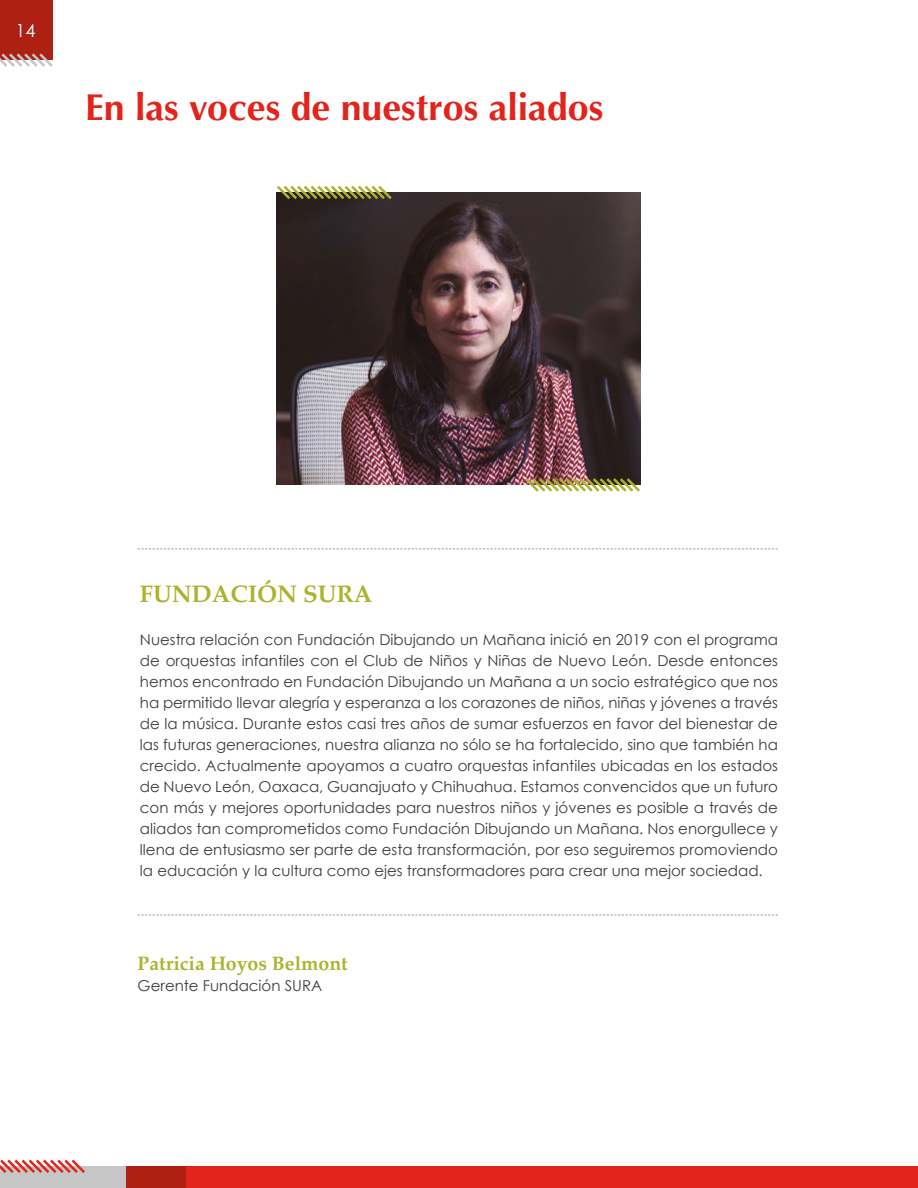
<style>
.page{position:relative;width:918px;height:1188px;background:#fff}
.page>*{position:absolute;margin:0;border:0;box-sizing:border-box;transform-origin:0 0}
.t1{font:700 37.5px "Optima";color:#e2241c}
.t2{font:700 24px "Palatino";color:#abb32f}
.t3{font:700 19.5px "Palatino";color:#abb32f}
.t4{font:18px "Century Gothic";color:#fff}
.t5{font:15px/21px "Century Gothic";color:#3c3c3b;text-align:justify}
</style>
<div class="page">
<div style="left:0;top:1166px;width:128px;height:22px;background:#c6c6c6"></div>
<div style="left:126px;top:1166px;width:60px;height:22px;background:#ad2012"></div>
<div style="left:0;top:0;width:53px;height:60px;background:#ad2012"></div>
<div style="left:186px;top:1166px;width:732px;height:22px;background:#e2241c"></div>
<svg style="left:0;top:1159px;width:85px;height:14px"></svg>
<svg style="left:0;top:53px;width:53px;height:14px"></svg>
<img style="left:277px;top:192px;width:363px;height:293px">
<svg style="left:138px;top:549px;width:640px;height:1px"></svg>
<svg style="left:138px;top:915px;width:640px;height:1px"></svg>
<svg style="left:523px;top:476px;width:118px;height:16px"></svg>
<svg style="left:276px;top:185px;width:118px;height:17px"></svg>
<p class="t4" style="left:15px;top:18px;width:21px">14</p>
<h1 class="t1" style="left:85px;top:85px;width:520px">En las voces de nuestros aliados</h1>
<h2 class="t2" style="left:140px;top:573px;width:234px">FUNDACIÓN SURA</h2>
<p class="t5" style="left:140px;top:629px;width:640px">Nuestra relación con Fundación Dibujando un Mañana inició en 2019 con el programa de orquestas infantiles con el Club de Niños y Niñas de Nuevo León. Desde entonces hemos encontrado en Fundación Dibujando un Mañana a un socio estratégico que nos ha permitido llevar alegría y esperanza a los corazones de niños, niñas y jóvenes a través de la música. Durante estos casi tres años de sumar esfuerzos en favor del bienestar de las futuras generaciones, nuestra alianza no sólo se ha fortalecido, sino que también ha crecido. Actualmente apoyamos a cuatro orquestas infantiles ubicadas en los estados de Nuevo León, Oaxaca, Guanajuato y Chihuahua. Estamos convencidos que un futuro con más y mejores oportunidades para nuestros niños y jóvenes es posible a través de aliados tan comprometidos como Fundación Dibujando un Mañana. Nos enorgullece y llena de entusiasmo ser parte de esta transformación, por eso seguiremos promoviendo la educación y la cultura como ejes transformadores para crear una mejor sociedad.</p>
<h3 class="t3" style="left:138px;top:947px;width:212px">Patricia Hoyos Belmont</h3>
<p class="t5" style="left:138px;top:975px;width:186px">Gerente Fundación SURA</p>
</div>
